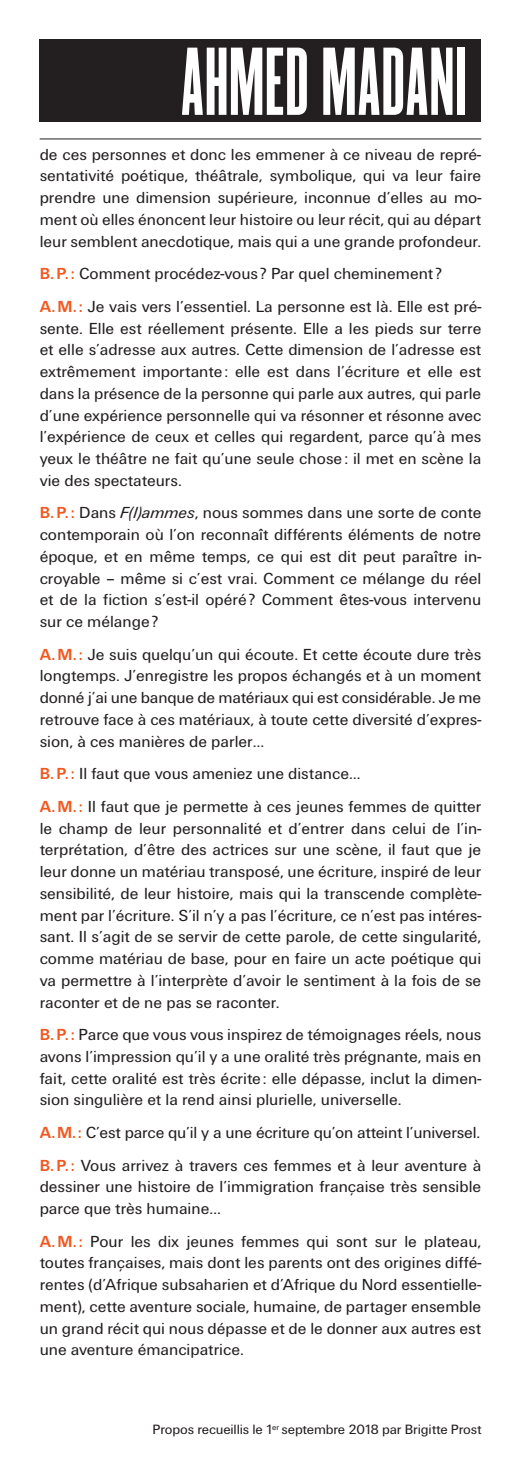
<style>
.page{position:relative;width:521px;height:1474px;background:#fff}
.page>*{position:absolute;margin:0;border:0;box-sizing:border-box;transform-origin:0 0}
.t1{font:84px "Champion HTF Bantamweight";letter-spacing:.015em;color:#fff}
.t2{font:16.62px/21.7px "Unitus T";color:#231f20;text-align:justify}
.t3{font:14px "Unitus T";letter-spacing:-.01em;color:#231f20}
.s1{font-weight:700;color:#f15921}
.s2{font-style:italic}
</style>
<div class="page">
<div style="left:40px;top:40px;width:441px;height:82px;background:#231f20"></div>
<hr style="left:40px;top:139px;width:441px;height:1px;background:#231f20">
<h1 class="t1" style="left:181px;top:29px;width:287px">AHMED MADANI</h1>
<p class="t2" style="left:40px;top:143px;width:443px">de ces personnes et donc les emmener à ce niveau de repré&shy;sentativité poétique, théâtrale, symbolique, qui va leur faire prendre une dimension supérieure, inconnue d’elles au mo&shy;ment où elles énoncent leur histoire ou leur récit, qui au départ leur semblent anecdotique, mais qui a une grande profondeur.</p>
<p class="t2" style="left:40px;top:257px;width:443px;line-height:32.6px"><span class="s1">B.P. :</span> Comment procédez-vous ? Par quel cheminement ?<br><span class="s1">A.M. :</span> Je vais vers l’essentiel. La personne est là. Elle est pré-</p>
<p class="t2" style="left:40px;top:317px;width:443px">sente. Elle est réellement présente. Elle a les pieds sur terre et elle s’adresse aux autres. Cette dimension de l’adresse est extrêmement importante: elle est dans l’écriture et elle est dans la présence de la personne qui parle aux autres, qui parle d’une expérience personnelle qui va résonner et résonne avec l’expérience de ceux et celles qui regardent, parce qu’à mes yeux le théâtre ne fait qu’une seule chose: il met en scène la vie des spectateurs.</p>
<p class="t2" style="left:40px;top:501px;width:443px"><span class="s1">B.P. :</span> Dans <span class="s2">F(l)ammes</span>, nous sommes dans une sorte de conte contemporain où l’on reconnaît différents éléments de notre époque, et en même temps, ce qui est dit peut paraître in&shy;croyable – même si c’est vrai. Comment ce mélange du réel et de la fiction s’est-il opéré? Comment êtes-vous intervenu sur ce mélange?</p>
<p class="t2" style="left:40px;top:643px;width:443px"><span class="s1">A.M. :</span> Je suis quelqu’un qui écoute. Et cette écoute dure très longtemps. J’enregistre les propos échangés et à un moment donné j’ai une banque de matériaux qui est considérable. Je me retrouve face à ces matériaux, à toute cette diversité d’expres&shy;sion, à ces manières de parler…</p>
<p class="t2" style="left:40px;top:757px;width:443px;line-height:32.6px"><span class="s1">B.P. :</span> Il faut que vous ameniez une distance…<br><span class="s1">A.M. :</span> Il faut que je permette à ces jeunes femmes de quitter</p>
<p class="t2" style="left:40px;top:817px;width:443px">le champ de leur personnalité et d’entrer dans celui de l’in&shy;terprétation, d’être des actrices sur une scène, il faut que je leur donne un matériau transposé, une écriture, inspiré de leur sensibilité, de leur histoire, mais qui la transcende complète&shy;ment par l’écriture. S’il n’y a pas l’écriture, ce n’est pas intéres&shy;sant. Il s’agit de se servir de cette parole, de cette singularité, comme matériau de base, pour en faire un acte poétique qui va permettre à l’interprète d’avoir le sentiment à la fois de se raconter et de ne pas se raconter.</p>
<p class="t2" style="left:40px;top:1023px;width:443px"><span class="s1">B.P. :</span> Parce que vous vous inspirez de témoignages réels, nous avons l’impression qu’il y a une oralité très prégnante, mais en fait, cette oralité est très écrite: elle dépasse, inclut la dimen&shy;sion singulière et la rend ainsi plurielle, universelle.</p>
<p class="t2" style="left:40px;top:1115px;width:443px;line-height:32.6px"><span class="s1">A.M.:</span> C’est parce qu’il y a une écriture qu’on atteint l’universel.<br><span class="s1">B.P. :</span> Vous arrivez à travers ces femmes et à leur aventure à</p>
<p class="t2" style="left:40px;top:1175px;width:443px">dessiner une histoire de l’immigration française très sensible parce que très humaine…</p>
<p class="t2" style="left:40px;top:1229px;width:443px"><span class="s1">A.M. :</span> Pour les dix jeunes femmes qui sont sur le plateau, toutes françaises, mais dont les parents ont des origines diffé&shy;rentes (d’Afrique subsaharien et d’Afrique du Nord essentielle&shy;ment), cette aventure sociale, humaine, de partager ensemble un grand récit qui nous dépasse et de le donner aux autres est une aventure émancipatrice.</p>
<p class="t3" style="left:153px;top:1421px;width:330px">Propos recueillis le 1<sup>er</sup> septembre 2018 par Brigitte Prost</p>
</div>
